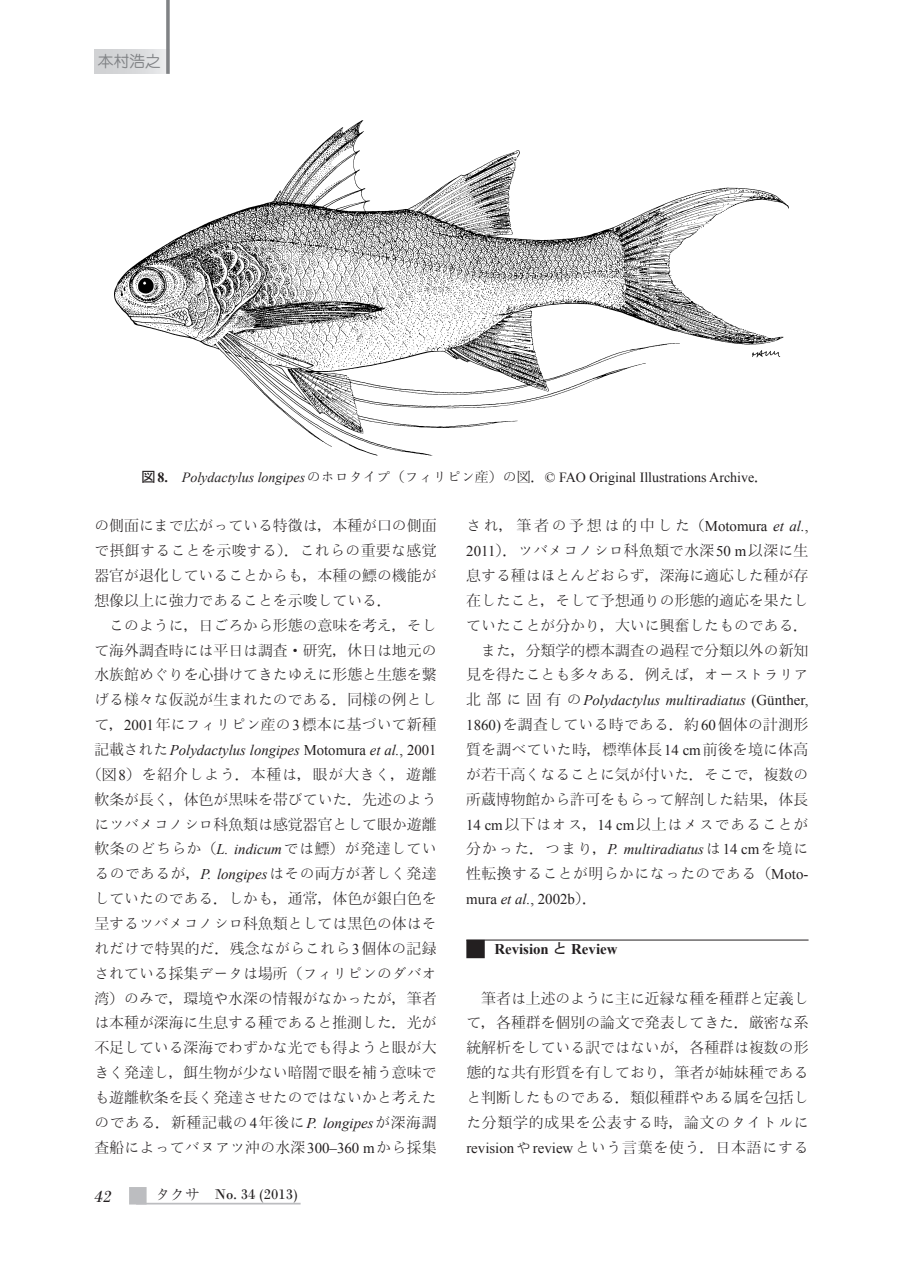
<style>
.page{position:relative;width:903px;height:1275px;background:#fff}
.page>*{position:absolute;margin:0;border:0;box-sizing:border-box;transform-origin:0 0}
.t1{font:italic 17.5px "Bodoni";color:#231f20}
.t2{font:15.75px "Jun 201 Pro";color:#808285}
.t3{font:14.88px/24.8px "Motoya Mincho W2 90 msp RKSJ H";color:#231f20;text-align:justify}
.t4{font:italic 14.88px "Times New Roman";color:#231f20}
.t5{font:14.88px "Motoya Mincho W2 90 msp RKSJ H";letter-spacing:.03em;color:#231f20}
.t6{font:14.88px "Times New Roman";color:#231f20}
.t7{font:14.88px "Bodoni";color:#231f20}
.t8{font:700 14.88px "Times New Roman";color:#231f20}
.t9{font:14px "Times New Roman";color:#231f20}
.s1{font-family:"Motoya Gothic W3 90 msp RKSJ H"}
.s2{font-weight:700}
.s3{font-style:italic}
.s4{font-family:"Motoya Mincho W2 90 msp RKSJ H"}
.s5{font-family:"Times New Roman"}
.s6{font-family:"Motoya Mincho W2 90 msp RKSJ H";font-style:normal}
.s7{font-style:normal}
.s8{font-family:"Times New Roman";font-style:italic}
.s9{font-family:"Ryumin Pr 6";font-weight:300}
.s10{font-family:"Motoya Gothic W3 90 msp RKSJ H";font-weight:400}
</style>
<div class="page">
<div style="left:94px;top:49px;width:76px;height:25px;background:linear-gradient(to right,#cccdcf,#e8e8ea)"></div>
<svg style="left:166px;top:0;width:4px;height:74px"></svg>
<div style="left:129px;top:1187px;width:18px;height:17px;background:#bcbdc0"></div>
<hr style="left:136px;top:1203px;width:165px;height:1px;background:#bcbdc0">
<div style="left:466px;top:940px;width:19px;height:18px;background:#231f20"></div>
<hr style="left:466px;top:940px;width:342px;height:1px;background:#231f20">
<img style="left:114px;top:121px;width:674px;height:335px">
<p class="t2" style="left:98px;top:49px;width:65px">本村浩之</p>
<p class="t9" style="left:142px;top:468px;width:628px"><span class="s1">図</span><span class="s2">8.</span> <span class="s3">Polydactylus longipes</span><span class="s4">のホロタイプ（フィリピン産）の図．</span>© FAO Original Illustrations Archive<span class="s4">．</span></p>
<p class="t3" style="left:94px;top:513px;width:344px">の側面にまで広がっている特徴は，本種が口の側面で摂餌することを示唆する）．これらの重要な感覚器官が退化していることからも，本種の鰾の機能が想像以上に強力であることを示唆している．</p>
<p class="t3" style="left:94px;top:613px;width:344px;text-indent:15px">このように，日ごろから形態の意味を考え，そして海外調査時には平日は調査・研究，休日は地元の水族館めぐりを心掛けてきたゆえに形態と生態を繋げる様々な仮説が生まれたのである．同様の例として，<span class="s5">2001</span>年にフィリピン産の<span class="s5">3</span>標本に基づいて新種</p>
<p class="t4" style="left:94px;top:740px;width:344px"><span class="s6">記載された</span>Polydactylus longipes <span class="s7">Motomura</span> et al.<span class="s7">, 2001</span></p>
<p class="t3" style="left:87px;top:762px;width:351px;text-align:center">（図<span class="s5">8</span>）を紹介しよう．本種は，眼が大きく，遊離軟条が長く，体色が黒味を帯びていた．先述のようにツバメコノシロ科魚類は感覚器官として眼か遊離軟条のどちらか（<span class="s8">L. indicum</span>では鰾）が発達しているのであるが，<span class="s8">P. longipes</span>はその両方が著しく発達していたのである．しかも，通常，体色が銀白色を呈するツバメコノシロ科魚類としては黒色の体はそれだけで特異的だ．残念ながらこれら<span class="s5">3</span>個体の記録されている採集データは場所（フィリピンのダバオ湾）のみで，環境や水深の情報がなかったが，筆者は本種が深海に生息する種であると推測した．光が不足している深海でわずかな光でも得ようと眼が大きく発達し，餌生物が少ない暗闇で眼を補う意味でも遊離軟条を長く発達させたのではないかと考えたのである．新種記載の<span class="s5">4</span>年後に<span class="s8">P. longipes</span>が深海調査船によってバヌアツ沖の水深<span class="s5">300–360 m</span>から採集</p>
<p class="t1" style="left:94px;top:1186px;width:19px">42</p>
<p class="t7" style="left:155px;top:1186px;width:144px"><span class="s9">タクサ　</span>No. 34 (2013)</p>
<p class="t3" style="left:466px;top:513px;width:344px;text-align:right">され，筆者の予想は的中した（<span class="s5">Motomura</span> <span class="s8">et al.</span><span class="s5">,<br>2011</span>）．ツバメコノシロ科魚類で水深<span class="s5">50 m</span>以深に生息する種はほとんどおらず，深海に適応した種が存在したこと，そして予想通りの形態的適応を果たしていたことが分かり，大いに興奮したものである．また，分類学的標本調査の過程で分類以外の新知見を得たことも多々ある．例えば，オーストラリア</p>
<p class="t4" style="left:466px;top:690px;width:344px"><span class="s6">北部に固有の</span>Polydactylus multiradiatus <span class="s7">(Günther,</span></p>
<p class="t3" style="left:466px;top:712px;width:344px"><span class="s5">1860)</span>を調査している時である．約<span class="s5">60</span>個体の計測形質を調べていた時，標準体長<span class="s5">14 cm</span>前後を境に体高が若干高くなることに気が付いた．そこで，複数の所蔵博物館から許可をもらって解剖した結果，体長<span class="s5">14 cm</span>以下はオス，<span class="s5">14 cm</span>以上はメスであることが</p>
<p class="t4" style="left:466px;top:839px;width:344px"><span class="s6">分かった．つまり，</span>P. multiradiatus<span class="s6">は</span><span class="s7">14 cm</span><span class="s6">を境に</span></p>
<p class="t5" style="left:466px;top:866px;width:344px">性転換することが明らかになったのである（<span class="s5">Moto-</span></p>
<p class="t6" style="left:466px;top:889px;width:133px">mura <span class="s3">et al.</span>, 2002b<span class="s4">）．</span></p>
<p class="t8" style="left:494px;top:939px;width:125px">Revision <span class="s10">と</span> Review</p>
<p class="t3" style="left:466px;top:985px;width:344px;text-indent:15px">筆者は上述のように主に近縁な種を種群と定義して，各種群を個別の論文で発表してきた．厳密な系統解析をしている訳ではないが，各種群は複数の形態的な共有形質を有しており，筆者が姉妹種であると判断したものである．類似種群やある属を包括した分類学的成果を公表する時，論文のタイトルに<span class="s5">revision</span>や<span class="s5">review</span>という言葉を使う．日本語にする</p>
</div>
